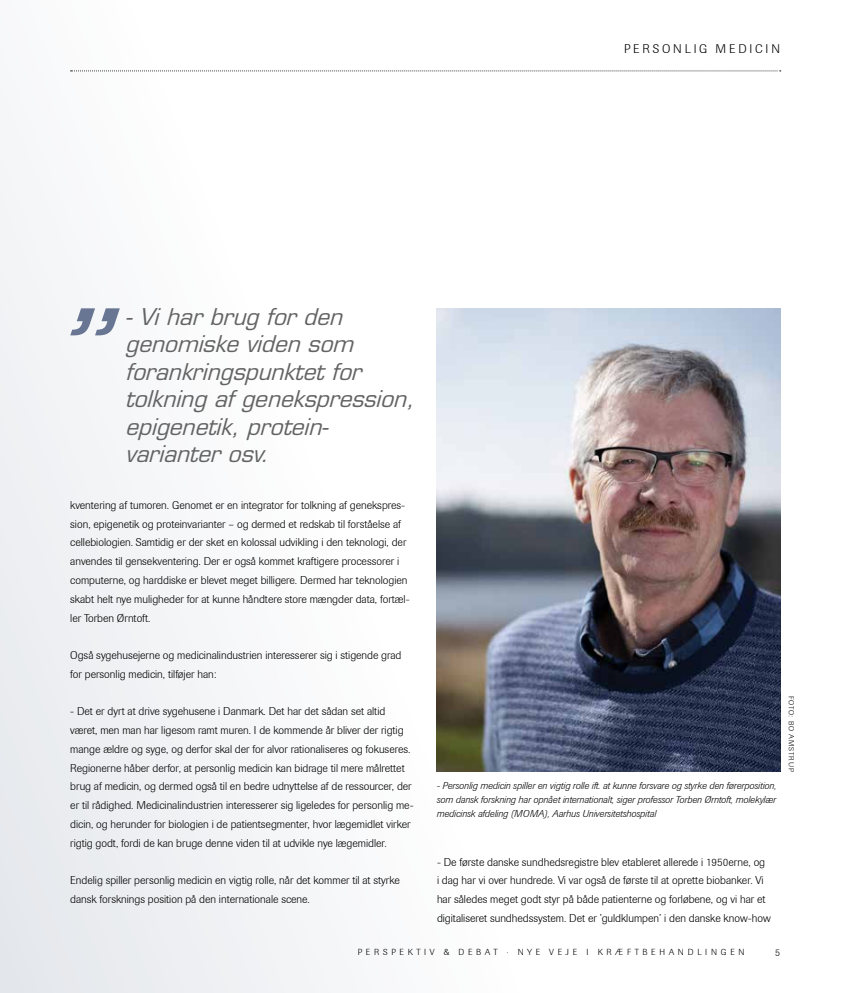
<style>
.page{position:relative;width:851px;height:993px;background:#fff}
.page>*{position:absolute;margin:0;border:0;box-sizing:border-box;transform-origin:0 0}
.t1{font:italic 22.5px/27.5px "Eurostile LT Std";color:#636363}
.t2{font:300 12.5px "Berthold Imago";letter-spacing:.22em;color:#000}
.t3{font:300 11.25px/18.8px "Berthold Imago";color:#000}
.t4{font:italic 300 10px/13.8px "Berthold Imago";color:#000;text-align:justify}
.t5{font:300 10px "Berthold Imago";color:#000}
.t6{font:300 8.75px "Berthold Imago";letter-spacing:.42em;color:#000}
.t7{font:300 7.5px "Berthold Imago";letter-spacing:.12em;color:#000}
</style>
<div class="page">
<div style="left:0;top:0;width:850px;height:992px;background:linear-gradient(to right,#f3f4f6,#fff)"></div>
<svg style="left:70px;top:308px;width:50px;height:27px"></svg>
<img style="left:436px;top:308px;width:344px;height:463px">
<p class="t2" style="left:624px;top:42px;width:157px">PERSONLIG MEDICIN</p>
<h1 class="t1" style="left:125px;top:303px;width:297px">-Viharbrugforden genomiskevidensom forankringspunktetfor tolkningafgenekspression, epigenetik,protein&shy;varianterosv.</h1>
<p class="t3" style="left:70px;top:495px;width:341px">kventering af tumoren. Genomet er en integrator for tolkning af genekspres&shy;sion, epigenetik og proteinvarianter – og dermed et redskab til forståelse af cellebiologien. Samtidig er der sket en kolossal udvikling i den teknologi, der anvendes til gensekventering. Der er også kommet kraftigere processorer i computerne, og harddiske er blevet meget billigere. Dermed har teknologien skabt helt nye muligheder for at kunne håndtere store mængder data, fortæl&shy;ler Torben Ørntoft.</p>
<p class="t3" style="left:70px;top:645px;width:332px">Også sygehusejerne og medicinalindustrien interesserer sig i stigende grad for personlig medicin, tilføjer han:</p>
<p class="t3" style="left:70px;top:702px;width:345px">- Det er dyrt at drive sygehusene i Danmark. Det har det sådan set altid været, men man har ligesom ramt muren. I de kommende år bliver der rigtig mange ældre og syge, og derfor skal der for alvor rationaliseres og fokuseres.<br>Regionerne håber derfor, at personlig medicin kan bidrage til mere målrettet brug af medicin, og dermed også til en bedre udnyttelse af de ressourcer, der er til rådighed. Medicinalindustrien interesserer sig ligeledes for personlig me&shy;dicin, og herunder for biologien i de patientsegmenter, hvor lægemidlet virker rigtig godt, fordi de kan bruge denne viden til at udvikle nye lægemidler.</p>
<p class="t3" style="left:70px;top:870px;width:331px">Endelig spiller personlig medicin en vigtig rolle, når det kommer til at styrke dansk forsknings position på den internationale scene.</p>
<p class="t4" style="left:436px;top:778px;width:341px">- Personlig medicin spiller en vigtig rolle ift. at kunne forsvare og styrke den førerposition, som dansk forskning har opnået internationalt, siger professor Torben Ørntoft, molekylær medicinsk afdeling (MOMA), Aarhus Universitetshospital</p>
<p class="t7" style="left:795px;top:695px;width:77px;rotate:90deg">FOTO: BO AMSTRUP</p>
<p class="t3" style="left:437px;top:852px;width:335px">- De første danske sundhedsregistre blev etableret allerede i 1950erne, og<br>i dag har vi over hundrede. Vi var også de første til at oprette biobanker. Vi har således meget godt styr på både patienterne og forløbene, og vi har et digitaliseret sundhedssystem. Det er ’guldklumpen’ i den danske know-how</p>
<p class="t6" style="left:357px;top:946px;width:388px">PERSPEKTIV &amp; DEBAT · NYE VEJE I KRÆFTBEHANDLINGEN</p>
<p class="t5" style="left:775px;top:946px;width:6px">5</p>
</div>
